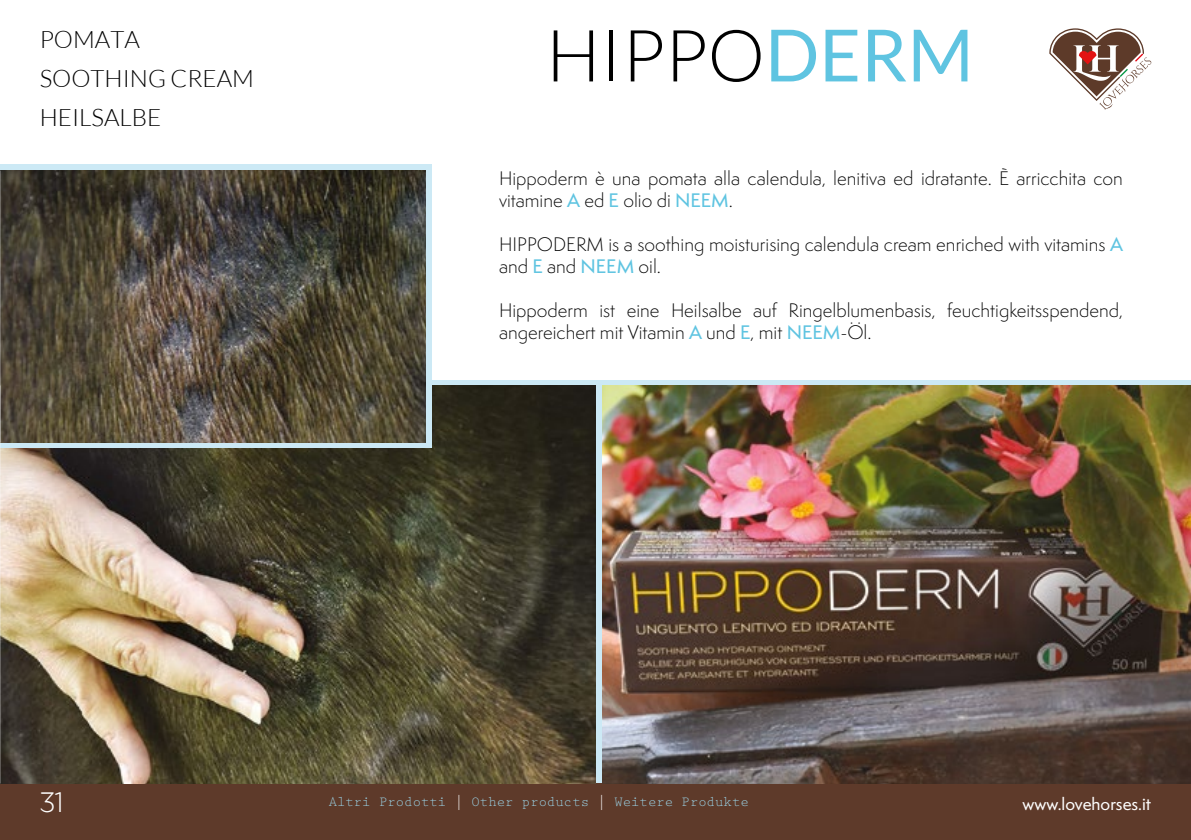
<style>
.page{position:relative;width:1191px;height:840px;background:#fff}
.page>*{position:absolute;margin:0;border:0;box-sizing:border-box;transform-origin:0 0}
.t1{font:300 72px "Lato";color:#000}
.t2{font:300 28px "Regencie";color:#fff}
.t3{font:300 24px/39px "Lato";color:#000}
.t4{font:300 18px/22px "Semplicita Pro";color:#000}
.t5{font:500 16px "Semplicita Pro";color:#fff}
.t6{font:14px "Prestige Elite Std";color:#9dd7eb}
.s1{font-weight:400;color:#5fc4e1}
.s2{font-weight:500;color:#5fc4e1}
.s3{color:#fff}
</style>
<div class="page">
<div style="left:0;top:782px;width:1191px;height:57px;background:#5e3a2a"></div>
<svg style="left:431px;top:380px;width:760px;height:402px;background:#b9d0d5"></svg>
<svg style="left:1049px;top:28px;width:102px;height:82px"></svg>
<img style="left:602px;top:386px;width:589px;height:396px">
<img style="left:1px;top:386px;width:594px;height:396px">
<div style="left:0;top:164px;width:431px;height:284px;background:#cce9f5"></div>
<img style="left:1px;top:170px;width:424px;height:272px">
<img style="left:0;top:386px;width:1px;height:396px">
<img style="left:0;top:170px;width:1px;height:272px">
<h3 class="t3" style="left:40px;top:20px;width:216px">POMATA<br>SOOTHING CREAM<br>HEILSALBE</h3>
<h1 class="t1" style="left:546px;top:17px;width:429px">HIPPO<span class="s1">DERM</span></h1>
<h2 class="t2" style="left:40px;top:783px;width:24px">31</h2>
<p class="t4" style="left:499px;top:167px;width:625px">Hippoderm è una pomata alla calendula, lenitiva ed idratante. È arricchita con vitamine <span class="s2">A</span> ed <span class="s2">E</span> olio di <span class="s2">NEEM</span>.</p>
<p class="t4" style="left:499px;top:233px;width:625px">HIPPODERM is a soothing moisturising calendula cream enriched with vitamins <span class="s2">A </span>and <span class="s2">E</span> and <span class="s2">NEEM</span> oil.</p>
<p class="t4" style="left:499px;top:299px;width:625px">Hippoderm ist eine Heilsalbe auf Ringelblumenbasis, feuchtigkeitsspendend, angereichert mit Vitamin <span class="s2">A</span> und <span class="s2">E</span>, mit <span class="s2">NEEM</span>-Öl.</p>
<p class="t6" style="left:329px;top:793px;width:421px">Altri Prodotti <span class="s3">|</span> Other products <span class="s3">|</span> Weitere Produkte</p>
<p class="t5" style="left:1022px;top:792px;width:130px">www.lovehorses.it</p>
</div>
